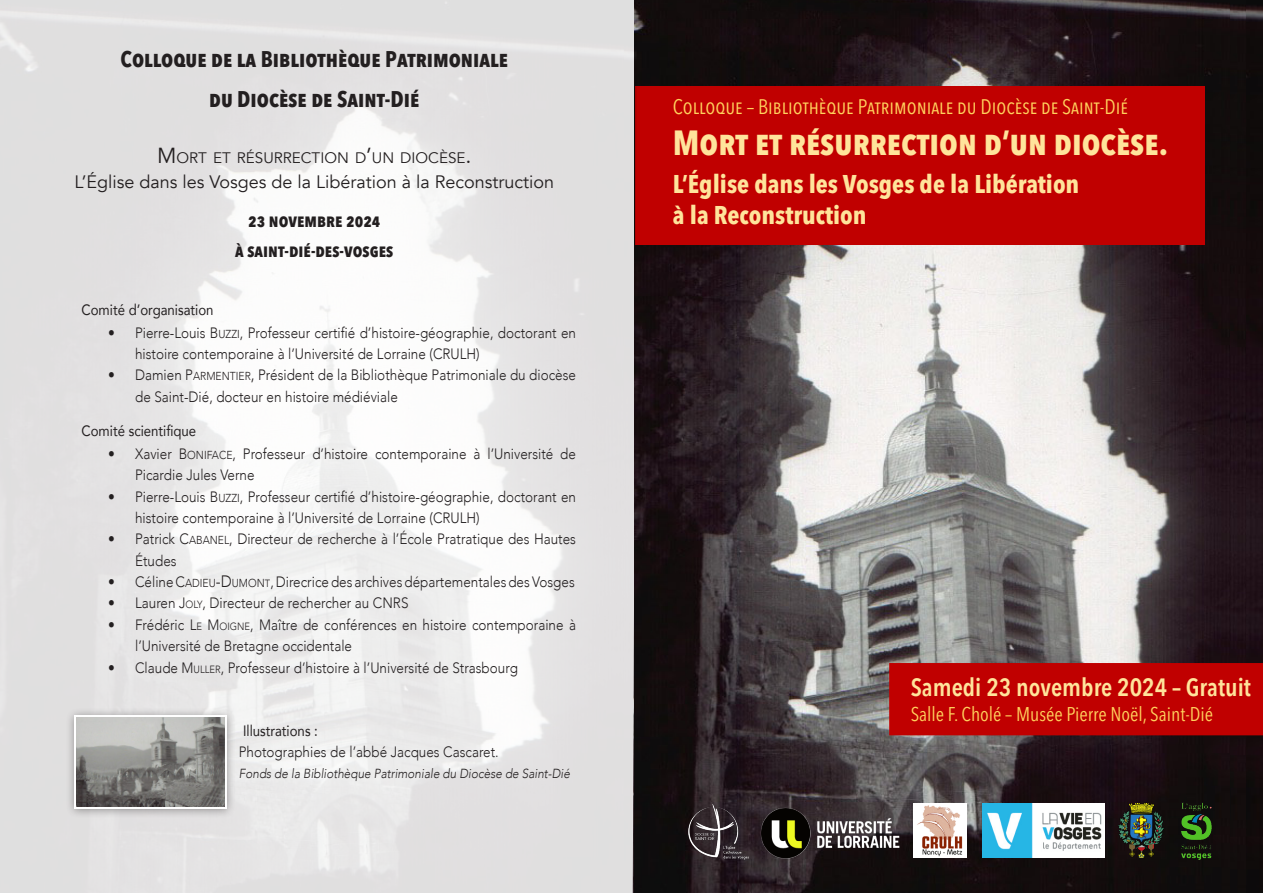
<style>
.page{position:relative;width:1263px;height:893px;background:#fff}
.page>*{position:absolute;margin:0;border:0;box-sizing:border-box;transform-origin:0 0}
.t1{font:700 condensed 34.65px "Avenir Next LT Pro";color:#ffe49b}
.t2{font:700 condensed 25.5px "Avenir Next LT Pro";color:#ffe49b}
.t3{font:600 24.9px "Avenir Next Condensed";color:#ffe49b}
.t4{font:700 condensed 22.5px "Avenir Next LT Pro";color:#231f20}
.t5{font:condensed 20.85px "Avenir Next LT Pro";color:#ffd25d}
.t6{font:condensed 19.8px "Avenir Next LT Pro";color:#ffd25d}
.t7{font:18px "Avenir";color:#231f20}
.t8{font:700 condensed 18px "Avenir Next LT Pro";color:#231f20}
.t9{font:15.15px "Avenir";color:#231f20}
.t10{font:300 15px/21.3px "Avenir";color:#231f20;scale:.9 1}
.t11{font:15px "Avenir";color:#231f20;scale:.88 1}
.t12{font:italic 300 13.2px "Avenir";color:#231f20;scale:.9 1}
.s1{font-size:21.75px}
.s2{font-style:inherit}
.s3{font-size:11.55px}
.s4{font-size:16.5px}
.s5{font-size:10.5px}
</style>
<div class="page">
<img style="left:1246px;top:0;width:17px;height:893px">
<img style="left:1229px;top:0;width:17px;height:893px">
<img style="left:637px;top:0;width:592px;height:893px">
<div style="left:635px;top:86px;width:570px;height:158px;background:#c00000"></div>
<div style="left:889px;top:663px;width:374px;height:72px;background:#c00000"></div>
<img style="left:624px;top:0;width:13px;height:893px">
<div style="left:66px;top:707px;width:170px;height:112px;background:#231f20;opacity:.45"></div>
<svg style="left:74px;top:715px;width:152px;height:94px"></svg>
<img style="left:685px;top:798px;width:65px;height:66px">
<img style="left:913px;top:804px;width:53px;height:54px">
<img style="left:982px;top:804px;width:123px;height:54px">
<img style="left:1118px;top:803px;width:45px;height:55px">
<img style="left:1180px;top:802px;width:34px;height:58px">
<img style="left:753px;top:801px;width:155px;height:60px">
<img style="left:761px;top:807px;width:52px;height:53px">
<img style="left:76px;top:717px;width:148px;height:89px">
<p class="t4" style="left:121px;top:45px;width:389px">Colloque de la Bibliothèque Patrimoniale</p>
<p class="t4" style="left:209px;top:85px;width:212px">du Diocèse de Saint-Dié</p>
<p class="t9" style="left:157px;top:149px;width:316px"><span class="s1">M</span>ORT ET RÉSURRECTION D<span class="s1">’</span>UN DIOCÈSE<span class="s1">.</span></p>
<p class="t7" style="left:74px;top:171px;width:481px">L’Église dans les Vosges de la Libération à la Reconstruction</p>
<p class="t8" style="left:248px;top:209px;width:134px">23 novembre 2024</p>
<p class="t8" style="left:235px;top:239px;width:160px">à saint-dié-des-vosges</p>
<p class="t11" style="left:81px;top:298px;width:152px">Comité d’organisation</p>
<p class="t10" style="left:135px;top:322px;width:491px;text-indent:-27px">• Pierre-Louis <span class="s2">B</span><span class="s3">UZZI</span><span class="s2">,</span> Professeur certifié d’histoire-géographie, doctorant en histoire contemporaine à l’Université de Lorraine (CRULH)</p>
<p class="t10" style="left:135px;top:364px;width:491px;text-indent:-27px">• Damien P<span class="s3">ARMENTIER</span><span class="s4">,</span> Président de la Bibliothèque Patrimoniale du diocèse de Saint-Dié, docteur en histoire médiéviale</p>
<p class="t11" style="left:81px;top:419px;width:132px">Comité scientifique</p>
<p class="t10" style="left:135px;top:443px;width:491px;text-indent:-27px">• Xavier <span class="s2">B</span><span class="s3">ONIFACE</span>, Professeur d’histoire contemporaine à l’Université de<br>Picardie Jules Verne</p>
<p class="t10" style="left:135px;top:486px;width:491px;text-indent:-27px">• Pierre-Louis <span class="s2">B</span><span class="s3">UZZI</span><span class="s2">,</span> Professeur certifié d’histoire-géographie, doctorant en histoire contemporaine à l’Université de Lorraine (CRULH)</p>
<p class="t10" style="left:135px;top:528px;width:491px;text-indent:-27px">• Patrick <span class="s2">C</span><span class="s3">ABANEL</span>, Directeur de recherche à l’École Pratratique des Hautes<br>Études</p>
<p class="t10" style="left:108px;top:571px;width:520px">• Céline <span class="s2">C</span><span class="s3">ADIEU</span><span class="s4">-D</span> <span class="s3">UMON</span><span class="s5">T</span>,Direcricedes archivesdépartementalesdes Vosges</p>
<p class="t10" style="left:108px;top:593px;width:335px">• Lauren <span class="s2">J</span><span class="s5">OLY</span>, Directeur de rechercher au CNRS</p>
<p class="t10" style="left:135px;top:614px;width:491px;text-indent:-27px">• Frédéric <span class="s2">L</span><span class="s5">E</span> <span class="s2">M</span> <span class="s5">OIGNE</span>, Maître de conférences en histoire contemporaine à l’Université de Bretagne occidentale</p>
<p class="t10" style="left:108px;top:657px;width:457px">• Claude <span class="s2">M</span> <span class="s5">ULLER</span><span class="s2">,</span> Professeur d’histoire à l’Université de Strasbourg</p>
<p class="t11" style="left:243px;top:718px;width:87px">Illustrations :</p>
<p class="t10" style="left:239px;top:741px;width:290px">Photographies de l’abbé Jacques Cascaret.</p>
<p class="t12" style="left:239px;top:766px;width:369px">Fonds de la Bibliothèque Patrimoniale du Diocèse de Saint-Dié</p>
<p class="t5" style="left:673px;top:94px;width:457px">Colloque – Bibliothèque Patrimoniale du Diocèse de Saint-Dié</p>
<p class="t1" style="left:673px;top:122px;width:497px">Mort et résurrection d’un diocèse.</p>
<p class="t2" style="left:673px;top:168px;width:408px">L’Église dans les Vosges de la Libération</p>
<p class="t2" style="left:673px;top:199px;width:195px">à la Reconstruction</p>
<p class="t3" style="left:911px;top:665px;width:342px">Samedi 23 novembre 2024 – Gratuit</p>
<p class="t6" style="left:911px;top:702px;width:304px">Salle F. Cholé – Musée Pierre Noël, Saint-Dié</p>
</div>
